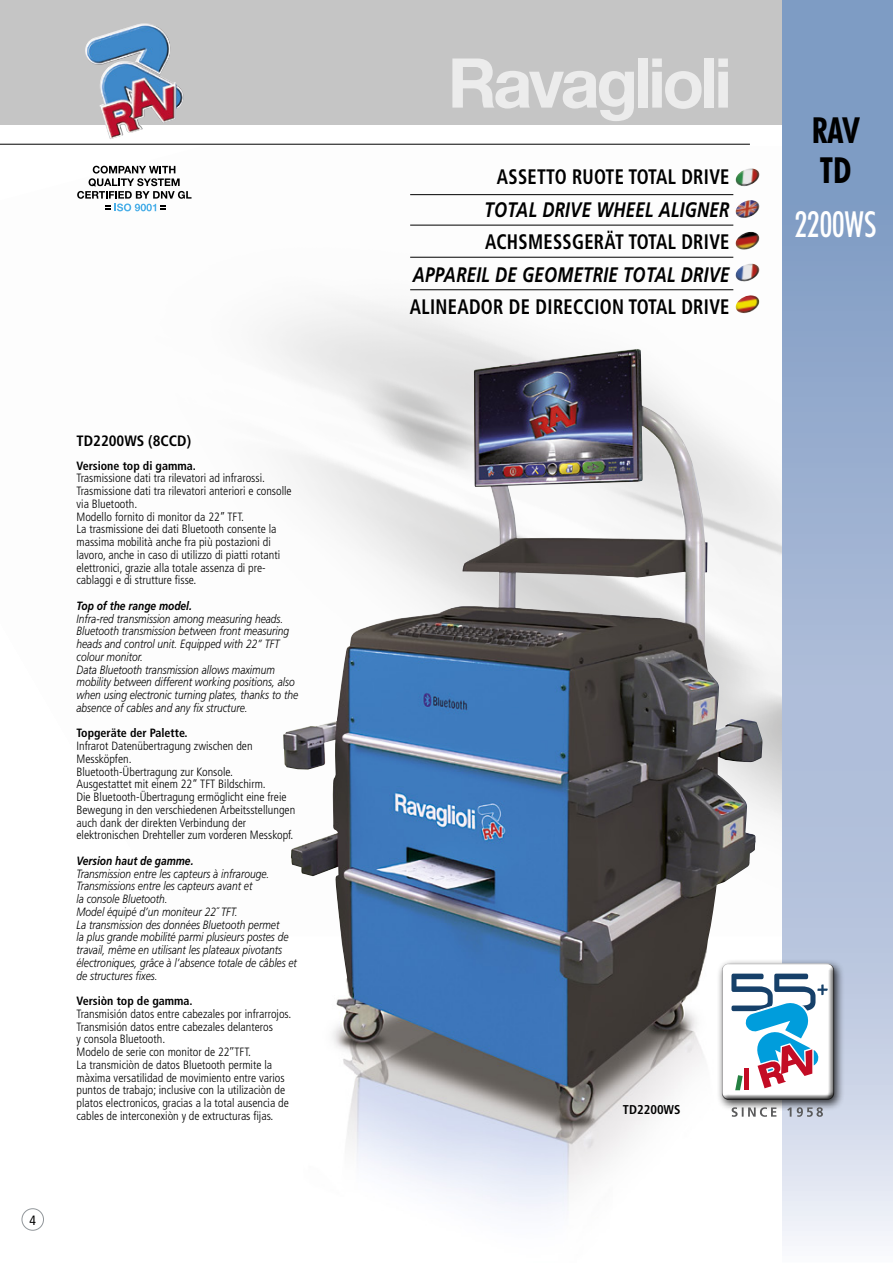
<style>
.page{position:relative;width:893px;height:1263px;background:#fff}
.page>*{position:absolute;margin:0;border:0;box-sizing:border-box;transform-origin:0 0}
.t1{font:500 condensed 36px "Futura BT";color:#fff;scale:.9 1}
.t2{font:700 condensed 36px "Futura BT";color:#000;scale:.95 1}
.t3{font:700 condensed 21px "Frutiger LT Std";letter-spacing:.015em;color:#000;scale:.88 1}
.t4{font:italic 700 21px "Frutiger LT Std";letter-spacing:.015em;color:#000;scale:.8 1}
.t5{font:700 condensed 15px "Frutiger LT Std";color:#000}
.t6{font:condensed 13.5px "Frutiger LT Std";color:#000}
.t7{font:700 condensed 12.75px "Frutiger LT Std";color:#000}
.t8{font:300 condensed 12px/12.8px "Frutiger LT Std";color:#000}
.t9{font:italic 300 12px/12.8px "Frutiger LT Std";color:#000;scale:.85 1}
.t10{font:700 condensed 12px "Frutiger LT Std";color:#000}
.t11{font:italic 700 12px "Frutiger LT Std";color:#000;scale:.85 1}
</style>
<div class="page">
<hr style="left:0;top:144px;width:750px;height:1px;background:#000">
<div style="left:0;top:0;width:893px;height:124px;background:#c5c5c5"></div>
<svg style="left:452px;top:58px;width:182px;height:63px"></svg>
<div style="left:638px;top:58px;width:10px;height:50px;background:#ececec"></div>
<div style="left:704px;top:58px;width:10px;height:50px;background:#ececec"></div>
<svg style="left:718px;top:58px;width:10px;height:50px"></svg>
<svg style="left:652px;top:58px;width:50px;height:51px"></svg>
<svg style="left:782px;top:0;width:111px;height:1241px;background:#a3b6d4"></svg>
<hr style="left:410px;top:194px;width:323px;height:1px;background:#000">
<hr style="left:410px;top:225px;width:323px;height:1px;background:#000">
<hr style="left:410px;top:257px;width:323px;height:1px;background:#000">
<hr style="left:410px;top:289px;width:323px;height:1px;background:#000">
<img style="left:735px;top:200px;width:25px;height:18px">
<img style="left:735px;top:232px;width:25px;height:18px">
<img style="left:735px;top:168px;width:25px;height:19px">
<img style="left:735px;top:264px;width:25px;height:18px">
<img style="left:735px;top:295px;width:25px;height:19px">
<img style="left:283px;top:349px;width:479px;height:862px">
<div style="left:716px;top:958px;width:129px;height:153px;background:#000;opacity:.75"></div>
<div style="left:722px;top:963px;width:114px;height:138px;background:#000;opacity:.75"></div>
<svg style="left:732px;top:1107px;width:91px;height:10px"></svg>
<svg style="left:731px;top:973px;width:97px;height:117px"></svg>
<div style="left:744px;top:1068px;width:5px;height:22px;background:#c30c25"></div>
<img style="left:85px;top:23px;width:100px;height:116px">
<svg style="left:77px;top:166px;width:115px;height:45px"></svg>
<div style="left:22px;top:1208px;width:22px;height:22px;border:1px solid #91969a;border-radius:50%"></div>
<p class="t6" style="left:30px;top:1212px;width:8px">4</p>
<p class="t5" style="left:77px;top:432px;width:116px">TD2200WS (8CCD)</p>
<p class="t10" style="left:77px;top:458px;width:121px">Versione top di gamma.</p>
<p class="t8" style="left:77px;top:472px;width:190px">Trasmissione dati tra rilevatori ad infrarossi.</p>
<p class="t8" style="left:77px;top:485px;width:217px">Trasmissione dati tra rilevatori anteriori e consolle via Bluetooth.</p>
<p class="t8" style="left:77px;top:510px;width:169px">Modello fornito di monitor da 22” TFT.</p>
<p class="t8" style="left:77px;top:523px;width:205px">La trasmissione dei dati Bluetooth consente la massima mobilità anche fra più postazioni di lavoro, anche in caso di utilizzo di piatti rotanti elettronici, grazie alla totale assenza di pre&shy;cablaggi e di strutture fisse.</p>
<p class="t11" style="left:77px;top:599px;width:137px">Top of the range model.</p>
<p class="t9" style="left:77px;top:612px;width:245px">Infra-red transmission among measuring heads.</p>
<p class="t9" style="left:77px;top:625px;width:252px">Bluetooth transmission between front measuring heads and control unit. Equipped with 22” TFT colour monitor.</p>
<p class="t9" style="left:77px;top:663px;width:262px">Data Bluetooth transmission allows maximum mobility between different working positions, also when using electronic turning plates, thanks to the absence of cables and any fix structure.</p>
<p class="t10" style="left:77px;top:726px;width:113px">Topgeräte der Palette.</p>
<p class="t8" style="left:77px;top:740px;width:178px">Infrarot Datenübertragung zwischen den<br>Messköpfen.</p>
<p class="t8" style="left:77px;top:765px;width:158px">Bluetooth-Übertragung zur Konsole.</p>
<p class="t8" style="left:77px;top:778px;width:191px">Ausgestattet mit einem 22“ TFT Bildschirm.</p>
<p class="t8" style="left:77px;top:791px;width:220px">Die Bluetooth-Übertragung ermöglicht eine freie Bewegung in den verschiedenen Arbeitsstellungen auch dank der direkten Verbindung der elektronischen Drehteller zum vorderen Messkopf.</p>
<p class="t11" style="left:77px;top:854px;width:139px">Version haut de gamme.</p>
<p class="t9" style="left:77px;top:867px;width:228px">Transmission entre les capteurs à infrarouge.</p>
<p class="t9" style="left:77px;top:880px;width:208px">Transmissions entre les capteurs avant et</p>
<p class="t9" style="left:77px;top:893px;width:109px">la console Bluetooth.</p>
<p class="t9" style="left:77px;top:905px;width:191px">Model équipé d’un moniteur 22˝ TFT.</p>
<p class="t9" style="left:77px;top:918px;width:261px">La transmission des données Bluetooth permet<br>la plus grande mobilité parmi plusieurs postes de travail, même en utilisant les plateaux pivotants électroniques, grâce à l’absence totale de câbles et de structures fixes.</p>
<p class="t10" style="left:77px;top:994px;width:118px">Versiòn top de gamma.</p>
<p class="t8" style="left:77px;top:1007px;width:216px">Transmisión datos entre cabezales por infrarrojos.</p>
<p class="t8" style="left:77px;top:1020px;width:198px">Transmisión datos entre cabezales delanteros</p>
<p class="t8" style="left:77px;top:1033px;width:90px">y consola Bluetooth.</p>
<p class="t8" style="left:77px;top:1046px;width:176px">Modelo de serie con monitor de 22’’TFT.</p>
<p class="t8" style="left:77px;top:1058px;width:214px">La transmiciòn de datos Bluetooth permite la màxima versatilidad de movimiento entre varios puntos de trabajo; inclusive con la utilizaciòn de platos electronicos, gracias a la total ausencia de</p>
<p class="t8" style="left:77px;top:1109px;width:198px">cables de interconexiòn y de extructuras fijas.</p>
<p class="t3" style="left:497px;top:165px;width:266px">ASSETTO RUOTE TOTAL DRIVE</p>
<p class="t4" style="left:485px;top:197px;width:308px">TOTAL DRIVE WHEEL ALIGNER</p>
<p class="t3" style="left:485px;top:229px;width:279px">ACHSMESSGERÄT TOTAL DRIVE</p>
<p class="t4" style="left:413px;top:262px;width:397px">APPAREIL DE GEOMETRIE TOTAL DRIVE</p>
<p class="t3" style="left:410px;top:294px;width:365px">ALINEADOR DE DIRECCION TOTAL DRIVE</p>
<p class="t2" style="left:812px;top:108px;width:52px">RAV</p>
<p class="t2" style="left:820px;top:149px;width:35px">TD</p>
<p class="t1" style="left:795px;top:203px;width:93px">2200WS</p>
<p class="t7" style="left:623px;top:1101px;width:59px">TD2200WS</p>
</div>
